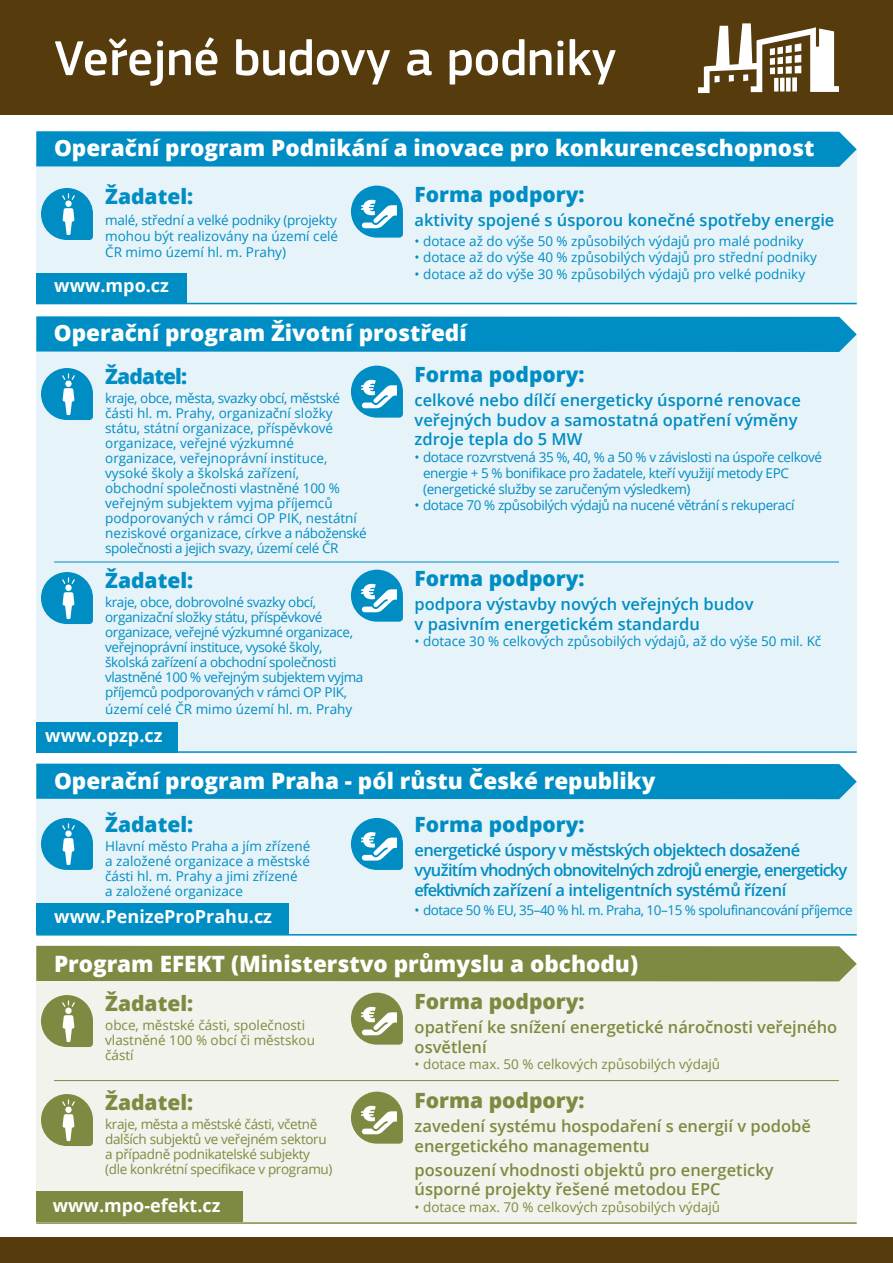
<style>
.page{position:relative;width:893px;height:1263px;background:#fff}
.page>*{position:absolute;margin:0;border:0;box-sizing:border-box;transform-origin:0 0}
.t1{font:500 51px "PF Square Sans Pro";color:#fff}
.t2{font:800 22.5px "Open Sans";color:#fff}
.t3{font:800 21px "Open Sans";color:#008dc3}
.t4{font:800 21px "Open Sans";color:#7e8a41}
.t5{font:800 21px "Open Sans";letter-spacing:-.04em;color:#008dc3}
.t6{font:700 18px "Open Sans";color:#fff}
.t7{font:600 16.5px/19.8px "Open Sans";color:#008dc3}
.t8{font:600 16.5px/19.8px "Open Sans";color:#7e8a41}
.t9{font:600 16.5px/19.8px "Open Sans";letter-spacing:-.04em;color:#008dc3}
.t10{font:13.5px/15px "Open Sans";color:#008dc3}
.t11{font:13.5px/15.1px "Open Sans";letter-spacing:-.03em;color:#008dc3}
.t12{font:13.5px/15px "Open Sans";color:#7e8a41}
.t13{font:13.5px/15px "Open Sans";letter-spacing:-.025em;color:#7e8a41}
.t14{font:13.5px "Open Sans";letter-spacing:-.035em;color:#008dc3}
</style>
<div class="page">
<div style="left:36px;top:963px;width:821px;height:259px;background:#f2f3ec"></div>
<div style="left:36px;top:1191px;width:207px;height:31px;background:#7e8a41"></div>
<div style="left:0;top:0;width:893px;height:115px;background:#563b0c"></div>
<div style="left:0;top:1237px;width:893px;height:26px;background:#563b0c"></div>
<svg style="left:698px;top:23px;width:141px;height:70px"></svg>
<div style="left:786px;top:66px;width:6px;height:8px;background:#fff"></div>
<div style="left:36px;top:149px;width:821px;height:155px;background:#e6f3f9"></div>
<div style="left:36px;top:781px;width:821px;height:154px;background:#e6f3f9"></div>
<div style="left:36px;top:335px;width:821px;height:417px;background:#e6f3f9"></div>
<div style="left:36px;top:273px;width:151px;height:30px;background:#008dc3"></div>
<div style="left:36px;top:903px;width:253px;height:31px;background:#008dc3"></div>
<svg style="left:41px;top:188px;width:52px;height:52px;background:#3ea8d1"></svg>
<svg style="left:41px;top:818px;width:52px;height:52px"></svg>
<svg style="left:41px;top:995px;width:52px;height:52px"></svg>
<svg style="left:41px;top:368px;width:52px;height:52px;background:#3ea8d1"></svg>
<svg style="left:41px;top:1094px;width:52px;height:52px"></svg>
<svg style="left:41px;top:572px;width:52px;height:52px;background:#3ea8d1"></svg>
<svg style="left:351px;top:186px;width:52px;height:52px"></svg>
<svg style="left:351px;top:818px;width:52px;height:52px"></svg>
<svg style="left:351px;top:993px;width:52px;height:52px"></svg>
<svg style="left:351px;top:366px;width:52px;height:52px"></svg>
<svg style="left:351px;top:1092px;width:52px;height:52px"></svg>
<svg style="left:351px;top:570px;width:52px;height:52px"></svg>
<hr style="left:36px;top:303px;width:821px;height:1px;background:#008dc3">
<hr style="left:36px;top:934px;width:821px;height:1px;background:#008dc3">
<hr style="left:36px;top:1222px;width:821px;height:2px;background:#7e8a41">
<hr style="left:36px;top:751px;width:821px;height:2px;background:#008dc3">
<hr style="left:54px;top:1080px;width:785px;height:1px;background:#7e8a41">
<hr style="left:54px;top:562px;width:785px;height:1px;background:#008dc3">
<div style="left:36px;top:722px;width:142px;height:31px;background:#008dc3"></div>
<div style="left:36px;top:131px;width:821px;height:36px;background:#008dc3"></div>
<div style="left:36px;top:764px;width:821px;height:35px;background:#008dc3"></div>
<div style="left:36px;top:316px;width:821px;height:36px;background:#008dc3"></div>
<div style="left:36px;top:946px;width:821px;height:35px;background:#7e8a41"></div>
<h1 class="t1" style="left:54px;top:29px;width:564px">Veřejné budovy a podniky</h1>
<h2 class="t2" style="left:54px;top:131px;width:762px">Operační program Podnikání a inovace pro konkurenceschopnost</h2>
<h3 class="t3" style="left:105px;top:180px;width:89px">Žadatel:</h3>
<p class="t10" style="left:105px;top:211px;width:235px;line-height:16.2px;text-align:justify">malé, střední a velké podniky (projekty mohou být realizovány na území celé ČR mimo území hl. m. Prahy)</p>
<h3 class="t6" style="left:54px;top:273px;width:116px">www.mpo.cz</h3>
<h3 class="t3" style="left:415px;top:178px;width:172px">Forma podpory:</h3>
<p class="t7" style="left:415px;top:209px;width:421px">aktivity spojené s úsporou konečné spotřeby energie</p>
<p class="t10" style="left:415px;top:233px;width:391px">• dotace až do výše 50 % způsobilých výdajů pro malé podniky</p>
<p class="t10" style="left:415px;top:250px;width:404px">• dotace až do výše 40 % způsobilých výdajů pro střední podniky</p>
<p class="t10" style="left:415px;top:266px;width:392px">• dotace až do výše 30 % způsobilých výdajů pro velké podniky</p>
<h2 class="t2" style="left:54px;top:316px;width:414px">Operační program Životní prostředí</h2>
<h3 class="t5" style="left:105px;top:360px;width:84px">Žadatel:</h3>
<p class="t10" style="left:105px;top:391px;width:263px">kraje, obce, města, svazky obcí, městské části hl. m. Prahy, organizační složky státu, státní organizace, příspěvkové organizace, veřejné výzkumné organizace, veřejnoprávní instituce, vysoké školy a školská zařízení,<br>obchodní společnosti vlastněné 100 % veřejným subjektem vyjma příjemců podporovaných v rámci OP PIK, nestátní neziskové organizace, církve a náboženské společnosti a jejich svazy, území celé ČR</p>
<h3 class="t3" style="left:105px;top:564px;width:89px">Žadatel:</h3>
<p class="t11" style="left:105px;top:594px;width:260px">kraje, obce, dobrovolné svazky obcí, organizační složky státu, příspěvkové organizace, veřejné výzkumné organizace, veřejnoprávní instituce, vysoké školy, školská zařízení a obchodní společnosti vlastněné 100 % veřejným subjektem vyjma příjemců podporovaných v rámci OP PIK, území celé ČR mimo území hl. m. Prahy</p>
<h3 class="t6" style="left:45px;top:723px;width:119px">www.opzp.cz</h3>
<h3 class="t3" style="left:415px;top:358px;width:172px">Forma podpory:</h3>
<p class="t7" style="left:415px;top:389px;width:388px">celkové nebo dílčí energeticky úsporné renovace veřejných budov a samostatná opatření výměny zdroje tepla do 5 MW</p>
<p class="t11" style="left:423px;top:448px;width:400px;line-height:16.2px;text-indent:-9px">• dotace rozvrstvená 35 %, 40, % a 50 % v závislosti na úspoře celkové energie + 5 % bonifikace pro žadatele, kteří využijí metody EPC (energetické služby se zaručeným výsledkem)</p>
<p class="t11" style="left:415px;top:497px;width:381px">• dotace 70 % způsobilých výdajů na nucené větrání s rekuperací</p>
<h3 class="t3" style="left:415px;top:562px;width:172px">Forma podpory:</h3>
<p class="t7" style="left:415px;top:593px;width:340px">podpora výstavby nových veřejných budov v pasivním energetickém standardu</p>
<p class="t10" style="left:415px;top:633px;width:408px">• dotace 30 % celkových způsobilých výdajů, až do výše 50 mil. Kč</p>
<h2 class="t2" style="left:54px;top:763px;width:603px">Operační program Praha - pól růstu České republiky</h2>
<h3 class="t3" style="left:105px;top:808px;width:89px">Žadatel:</h3>
<p class="t10" style="left:105px;top:838px;width:207px">Hlavní město Praha a jím zřízené a založené organizace a městské části hl. m. Prahy a jimi zřízené<br>a založené organizace</p>
<h3 class="t6" style="left:54px;top:904px;width:219px">www.PenizeProPrahu.cz</h3>
<h3 class="t3" style="left:415px;top:808px;width:172px">Forma podpory:</h3>
<p class="t9" style="left:415px;top:840px;width:434px">energetické úspory v městských objektech dosažené využitím vhodných obnovitelných zdrojů energie, energeticky efektivních zařízení a inteligentních systémů řízení</p>
<p class="t14" style="left:415px;top:901px;width:439px">• dotace 50 % EU, 35–40 % hl. m. Praha, 10–15 % spolufinancování příjemce</p>
<h2 class="t2" style="left:54px;top:947px;width:586px">Program EFEKT (Ministerstvo průmyslu a obchodu)</h2>
<h3 class="t4" style="left:105px;top:987px;width:89px">Žadatel:</h3>
<p class="t12" style="left:105px;top:1017px;width:211px">obce, městské části, společnosti vlastněné 100 % obcí či městskou částí</p>
<h3 class="t4" style="left:105px;top:1086px;width:89px">Žadatel:</h3>
<p class="t13" style="left:105px;top:1116px;width:229px">kraje, města a městské části, včetně dalších subjektů ve veřejném sektoru a případně podnikatelské subjekty (dle konkrétní specifikace v programu)</p>
<h3 class="t6" style="left:53px;top:1192px;width:169px">www.mpo-efekt.cz</h3>
<h3 class="t4" style="left:415px;top:985px;width:172px">Forma podpory:</h3>
<p class="t8" style="left:415px;top:1016px;width:424px">opatření ke snížení energetické náročnosti veřejného osvětlení</p>
<p class="t12" style="left:415px;top:1056px;width:307px">• dotace max. 50 % celkových způsobilých výdajů</p>
<h3 class="t4" style="left:415px;top:1084px;width:172px">Forma podpory:</h3>
<p class="t8" style="left:415px;top:1115px;width:398px">zavedení systému hospodaření s energií v podobě energetického managementu</p>
<p class="t8" style="left:415px;top:1159px;width:361px">posouzení vhodnosti objektů pro energeticky úsporné projekty řešené metodou EPC</p>
<p class="t12" style="left:415px;top:1199px;width:307px">• dotace max. 70 % celkových způsobilých výdajů</p>
</div>
